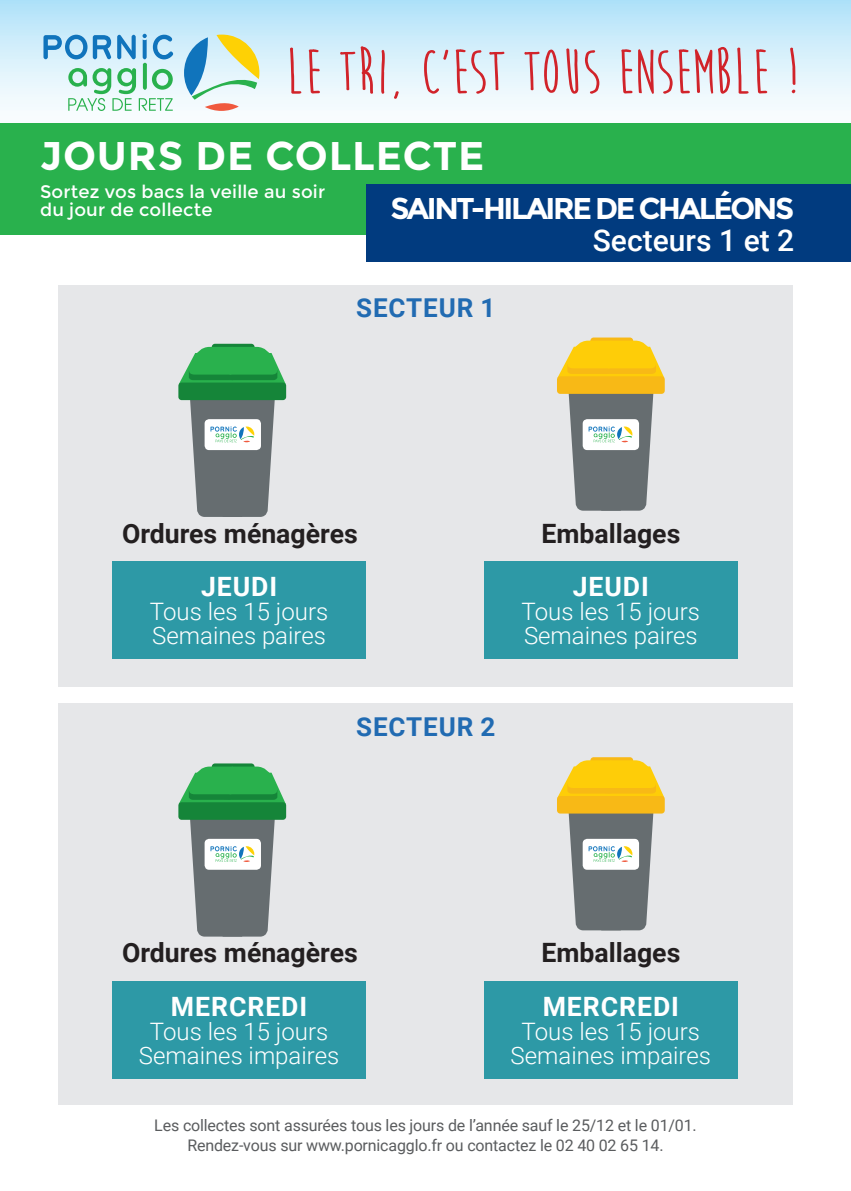
<style>
.page{position:relative;width:851px;height:1191px;background:#fff}
.page>*{position:absolute;margin:0;border:0;box-sizing:border-box;transform-origin:0 0}
.t1{font:700 64px "Moon Flower";color:#d1232a}
.t2{font:700 40px "Montserrat";letter-spacing:.02em;color:#fff}
.t3{font:700 30px "Montserrat";letter-spacing:-.08em;color:#fff}
.t4{font:500 30px "Roboto";color:#fff}
.t5{font:700 26.6px "Roboto";color:#231f20}
.t6{font:700 26.6px "Roboto";letter-spacing:.035em;color:#fff}
.t7{font:700 26px "Roboto";letter-spacing:.035em;color:#216bb2}
.t8{font:300 24px/24px "Roboto";color:#fff}
.t9{font:18px/18px "Montserrat";letter-spacing:.01em;color:#fff}
.t10{font:16px/20px "Roboto";letter-spacing:-.01em;color:#5a5c5e;text-align:center}
</style>
<div class="page">
<div style="left:58px;top:285px;width:734px;height:401px;background:#e6e7e9"></div>
<div style="left:58px;top:703px;width:734px;height:401px;background:#e6e7e9"></div>
<svg style="left:0;top:0;width:850px;height:124px"></svg>
<div style="left:0;top:124px;width:850px;height:111px;background:#29b14d"></div>
<div style="left:366px;top:184px;width:484px;height:78px;background:#013b7f"></div>
<svg style="left:43px;top:34px;width:130px;height:77px"></svg>
<svg style="left:184px;top:35px;width:75px;height:76px"></svg>
<div style="left:112px;top:561px;width:254px;height:98px;background:#2d99a6"></div>
<div style="left:112px;top:981px;width:254px;height:97px;background:#2d99a6"></div>
<div style="left:484px;top:561px;width:253px;height:98px;background:#2d99a6"></div>
<div style="left:484px;top:981px;width:253px;height:97px;background:#2d99a6"></div>
<div style="left:178px;top:382px;width:108px;height:18px;background:#158539;border-radius:3px"></div>
<div style="left:212px;top:344px;width:42px;height:6px;background:#158539;border-radius:3px"></div>
<svg style="left:179px;top:347px;width:107px;height:37px"></svg>
<svg style="left:190px;top:400px;width:85px;height:117px;background:#888f91"></svg>
<div style="left:178px;top:802px;width:108px;height:17px;background:#158539;border-radius:3px"></div>
<div style="left:212px;top:763px;width:42px;height:7px;background:#158539;border-radius:3px"></div>
<svg style="left:179px;top:766px;width:107px;height:38px"></svg>
<svg style="left:190px;top:819px;width:85px;height:117px;background:#888f90"></svg>
<div style="left:557px;top:376px;width:107px;height:18px;background:#f8b916;border-radius:3px"></div>
<div style="left:590px;top:337px;width:43px;height:7px;background:#f8b916;border-radius:3px"></div>
<svg style="left:557px;top:341px;width:107px;height:37px"></svg>
<svg style="left:568px;top:393px;width:85px;height:117px;background:#899090"></svg>
<div style="left:557px;top:796px;width:107px;height:17px;background:#f8b916;border-radius:3px"></div>
<div style="left:590px;top:757px;width:43px;height:6px;background:#f8b916;border-radius:3px"></div>
<svg style="left:557px;top:760px;width:107px;height:38px"></svg>
<svg style="left:568px;top:813px;width:85px;height:117px;background:#899090"></svg>
<h1 class="t1" style="left:285px;top:39px;width:514px">LE TRI, C’EST TOUS ENSEMBLE !</h1>
<h2 class="t2" style="left:40px;top:132px;width:445px">JOURS DE COLLECTE</h2>
<p class="t9" style="left:40px;top:183px;width:286px">Sortez vos bacs la veille au soir du jour de collecte</p>
<h3 class="t3" style="left:390px;top:191px;width:405px">SAINT-HILAIRE DE CHALÉONS</h3>
<h3 class="t4" style="left:592px;top:219px;width:203px">Secteurs 1 et 2</h3>
<h3 class="t7" style="left:356px;top:289px;width:141px">SECTEUR 1</h3>
<h3 class="t5" style="left:122px;top:514px;width:237px">Ordures ménagères</h3>
<h3 class="t6" style="left:201px;top:568px;width:78px">JEUDI</h3>
<h3 class="t8" style="left:150px;top:599px;width:180px">Tous les 15 jours<br>Semaines paires</h3>
<h3 class="t7" style="left:356px;top:709px;width:141px">SECTEUR 2</h3>
<h3 class="t5" style="left:541px;top:514px;width:140px">Emballages</h3>
<h3 class="t6" style="left:572px;top:568px;width:78px">JEUDI</h3>
<h3 class="t8" style="left:521px;top:599px;width:180px">Tous les 15 jours<br>Semaines paires</h3>
<h3 class="t5" style="left:122px;top:934px;width:237px">Ordures ménagères</h3>
<h3 class="t6" style="left:171px;top:987px;width:138px">MERCREDI</h3>
<h3 class="t8" style="left:139px;top:1018px;width:202px;text-align:center">Tous les 15 jours<br>Semaines impaires</h3>
<h3 class="t5" style="left:541px;top:934px;width:140px">Emballages</h3>
<h3 class="t6" style="left:542px;top:987px;width:138px">MERCREDI</h3>
<h3 class="t8" style="left:510px;top:1018px;width:202px;text-align:center">Tous les 15 jours<br>Semaines impaires</h3>
<p class="t10" style="left:154px;top:1114px;width:544px">Les collectes sont assurées tous les jours de l’année sauf le 25/12 et le 01/01.<br>Rendez-vous sur www.pornicagglo.fr ou contactez le 02 40 02 65 14.</p>
</div>
